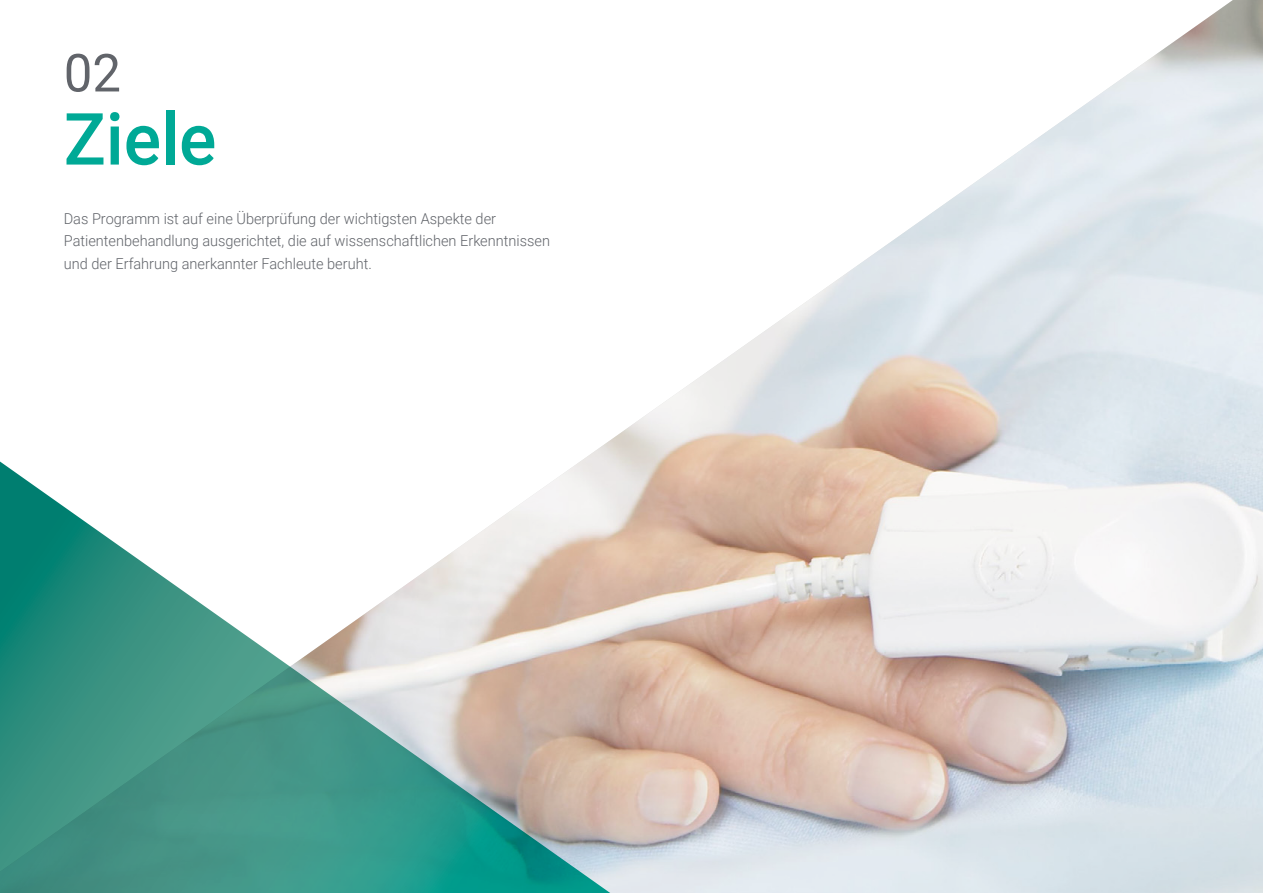
<style>
.page{position:relative;width:1263px;height:893px;background:#fff}
.page>*{position:absolute;margin:0;border:0;box-sizing:border-box;transform-origin:0 0}
.t1{font:500 72px "Roboto";color:#00a996}
.t2{font:52.5px "Roboto";color:#61646a}
.t3{font:300 15px/22.5px "Roboto";color:#61646a}
</style>
<div class="page">
<img style="left:602px;top:0;width:661px;height:893px">
<svg style="left:0;top:446px;width:640px;height:447px"></svg>
<h2 class="t2" style="left:64px;top:36px;width:59px">02</h2>
<h1 class="t1" style="left:64px;top:89px;width:154px">Ziele</h1>
<p class="t3" style="left:64px;top:207px;width:488px">Das Programm ist auf eine Überprüfung der wichtigsten Aspekte der<br>Patientenbehandlung ausgerichtet, die auf wissenschaftlichen Erkenntnissen und der Erfahrung anerkannter Fachleute beruht.</p>
</div>
